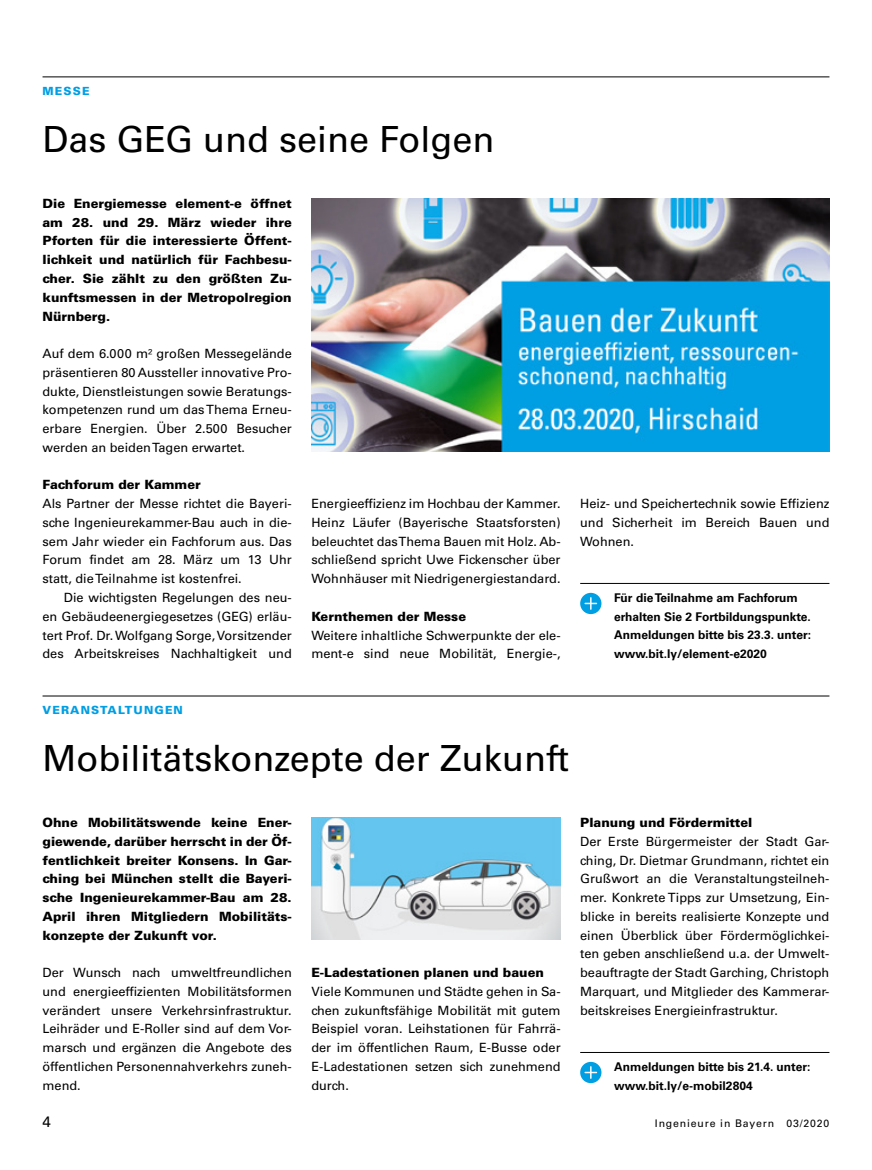
<style>
.page{position:relative;width:872px;height:1170px;background:#fff}
.page>*{position:absolute;margin:0;border:0;box-sizing:border-box;transform-origin:0 0}
.t1{font:36px "Univers LT Std";color:#000}
.t2{font:15px "Univers LT Std";color:#000}
.t3{font:12.75px/18.8px "Univers LT Std";color:#000;text-align:justify}
.t4{font:900 12.75px/18.8px "Univers LT Std";color:#000;text-align:justify}
.t5{font:700 12px/18.8px "Univers LT Std";color:#000}
.t6{font:900 11.25px "Univers LT Std";letter-spacing:.1em;color:#009ee3}
.t7{font:10.5px "Univers LT Std";letter-spacing:.08em;color:#000}
</style>
<div class="page">
<hr style="left:43px;top:76px;width:786px;height:1px;background:#000">
<hr style="left:43px;top:695px;width:786px;height:1px;background:#000">
<hr style="left:580px;top:1051px;width:249px;height:1px;background:#000">
<hr style="left:580px;top:583px;width:249px;height:1px;background:#000">
<img style="left:311px;top:199px;width:518px;height:253px">
<img style="left:311px;top:817px;width:249px;height:122px">
<svg style="left:580px;top:592px;width:21px;height:22px"></svg>
<svg style="left:580px;top:1061px;width:21px;height:21px"></svg>
<p class="t6" style="left:43px;top:84px;width:49px">MESSE</p>
<h1 class="t1" style="left:43px;top:117px;width:453px">Das GEG und seine Folgen</h1>
<p class="t4" style="left:43px;top:194px;width:251px">Die Energiemesse element-e öffnet am 28. und 29. März wieder ihre Pforten für die interessierte Öffent&shy;lichkeit und natürlich für Fachbesu&shy;cher. Sie zählt zu den größten Zu&shy;kunftsmessen in der Metropolregion Nürnberg.</p>
<p class="t3" style="left:43px;top:344px;width:251px">Auf dem 6.000 m² großen Messegelände präsentieren 80 Aussteller innovative Pro&shy;dukte, Dienstleistungen sowie Beratungs&shy;kompetenzen rund um das Thema Erneu&shy;erbare Energien. Über 2.500 Besucher werden an beiden Tagen erwartet.</p>
<p class="t4" style="left:43px;top:475px;width:160px">Fachforum der Kammer</p>
<p class="t3" style="left:43px;top:494px;width:251px">Als Partner der Messe richtet die Bayeri&shy;sche Ingenieurekammer-Bau auch in die&shy;sem Jahr wieder ein Fachforum aus. Das Forum findet am 28. März um 13 Uhr statt, die Teilnahme ist kostenfrei.</p>
<p class="t3" style="left:43px;top:588px;width:251px;text-indent:21px">Die wichtigsten Regelungen des neu&shy;en Gebäudeenergiegesetzes (GEG) erläu&shy;tert Prof. Dr. Wolfgang Sorge, Vorsitzender des Arbeitskreises Nachhaltigkeit und</p>
<p class="t3" style="left:311px;top:494px;width:251px">Energieeffizienz im Hochbau der Kammer.<br>Heinz Läufer (Bayerische Staatsforsten) beleuchtet das Thema Bauen mit Holz. Ab&shy;schließend spricht Uwe Fickenscher über Wohnhäuser mit Niedrigenergiestandard.</p>
<p class="t4" style="left:311px;top:606px;width:156px">Kernthemen der Messe</p>
<p class="t3" style="left:311px;top:625px;width:251px">Weitere inhaltliche Schwerpunkte der ele&shy;ment-e sind neue Mobilität, Energie-,</p>
<p class="t3" style="left:580px;top:494px;width:251px">Heiz- und Speichertechnik sowie Effizienz und Sicherheit im Bereich Bauen und Wohnen.</p>
<p class="t5" style="left:614px;top:588px;width:198px">Für die Teilnahme am Fachforum erhalten Sie 2 Fortbildungspunkte.<br>Anmeldungen bitte bis 23.3. unter: www.bit.ly/element-e2020</p>
<p class="t6" style="left:43px;top:703px;width:142px">VERANSTALTUNGEN</p>
<h1 class="t1" style="left:43px;top:736px;width:528px">Mobilitätskonzepte der Zukunft</h1>
<p class="t4" style="left:43px;top:812px;width:251px">Ohne Mobilitätswende keine Ener&shy;giewende, darüber herrscht in der Öf&shy;fentlichkeit breiter Konsens. In Gar&shy;ching bei München stellt die Bayeri&shy;sche Ingenieurekammer-Bau am 28.<br>April ihren Mitgliedern Mobilitäts&shy;konzepte der Zukunft vor.</p>
<p class="t3" style="left:43px;top:963px;width:251px">Der Wunsch nach umweltfreundlichen und energieeffizienten Mobilitätsformen verändert unsere Verkehrsinfrastruktur.<br>Leihräder und E-Roller sind auf dem Vor&shy;marsch und ergänzen die Angebote des öffentlichen Personennahverkehrs zuneh&shy;mend.</p>
<p class="t4" style="left:311px;top:963px;width:234px">E-Ladestationen planen und bauen</p>
<p class="t3" style="left:311px;top:982px;width:251px">Viele Kommunen und Städte gehen in Sa&shy;chen zukunftsfähige Mobilität mit gutem Beispiel voran. Leihstationen für Fahrrä&shy;der im öffentlichen Raum, E-Busse oder E-Ladestationen setzen sich zunehmend durch.</p>
<p class="t4" style="left:580px;top:812px;width:174px">Planung und Fördermittel</p>
<p class="t3" style="left:580px;top:831px;width:251px">Der Erste Bürgermeister der Stadt Gar&shy;ching, Dr. Dietmar Grundmann, richtet ein Grußwort an die Veranstaltungsteilneh&shy;mer. Konkrete Tipps zur Umsetzung, Ein&shy;blicke in bereits realisierte Konzepte und einen Überblick über Fördermöglichkei&shy;ten geben anschließend u.a. der Umwelt&shy;beauftragte der Stadt Garching, Christoph Marquart, und Mitglieder des Kammerar&shy;beitskreises Energieinfrastruktur.</p>
<p class="t5" style="left:614px;top:1057px;width:198px">Anmeldungen bitte bis 21.4. unter: www.bit.ly/e-mobil2804</p>
<p class="t2" style="left:43px;top:1112px;width:10px">4</p>
<p class="t7" style="left:655px;top:1117px;width:176px">Ingenieure in Bayern 03/2020</p>
</div>
